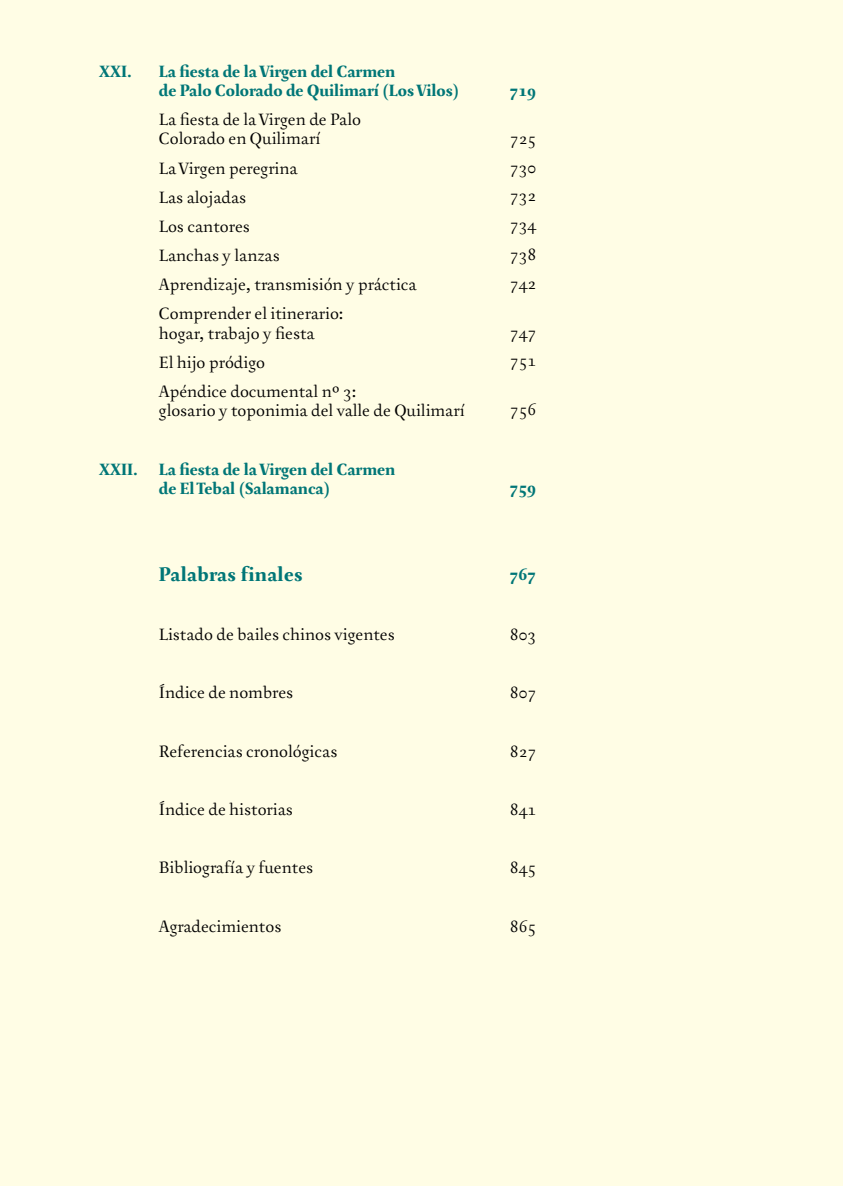
<style>
.page{position:relative;width:844px;height:1186px;background:#fff}
.page>*{position:absolute;margin:0;border:0;box-sizing:border-box;transform-origin:0 0}
.t1{font:700 21px "Australis Pro";letter-spacing:.02em;color:#007785}
.t2{font:17.5px/29.2px "Australis Pro";color:#000}
.t3{font:700 17.5px/19.2px "Australis Pro";color:#007785}
</style>
<div class="page">
<div style="left:0;top:1px;width:842px;height:1185px;background:#fffde5"></div>
<p class="t3" style="left:99px;top:62px;width:34px">XXI.</p>
<p class="t3" style="left:159px;top:62px;width:301px">La fiesta de la Virgen del Carmen<br>de Palo Colorado de Quilimarí (Los Vilos)</p>
<p class="t2" style="left:159px;top:110px;width:204px;line-height:19.2px">La fiesta de la Virgen de Palo<br>Colorado en Quilimarí</p>
<p class="t2" style="left:159px;top:154px;width:259px">La Virgen peregrina<br>Las alojadas<br>Los cantores<br>Lanchas y lanzas<br>Aprendizaje, transmisión y práctica<br>Comprender el itinerario:</p>
<p class="t2" style="left:159px;top:319px;width:199px">hogar, trabajo y fiesta<br>El hijo pródigo<br>Apéndice documental nº 3:</p>
<p class="t2" style="left:159px;top:396px;width:307px">glosario y toponimia del valle de Quilimarí</p>
<p class="t3" style="left:509px;top:81px;width:28px">719</p>
<p class="t2" style="left:509px;top:124px;width:28px">725<br>730</p>
<p class="t2" style="left:509px;top:181px;width:28px;text-align:justify">732<br>734<br>738<br>742</p>
<p class="t2" style="left:509px;top:319px;width:28px;line-height:28.3px">747<br>751</p>
<p class="t2" style="left:509px;top:395px;width:28px">756</p>
<p class="t3" style="left:99px;top:460px;width:297px;text-align:center">XXII. La fiesta de la Virgen del Carmen de El Tebal (Salamanca)</p>
<p class="t3" style="left:509px;top:478px;width:28px">759</p>
<p class="t1" style="left:159px;top:563px;width:145px">Palabras finales</p>
<p class="t3" style="left:509px;top:565px;width:28px">767</p>
<p class="t2" style="left:159px;top:620px;width:237px">Listado de bailes chinos vigentes</p>
<p class="t2" style="left:159px;top:678px;width:136px">Índice de nombres</p>
<p class="t2" style="left:509px;top:620px;width:28px">803</p>
<p class="t2" style="left:509px;top:678px;width:28px">807</p>
<p class="t2" style="left:159px;top:737px;width:180px">Referencias cronológicas</p>
<p class="t2" style="left:159px;top:795px;width:135px">Índice de historias</p>
<p class="t2" style="left:509px;top:737px;width:28px">827</p>
<p class="t2" style="left:509px;top:795px;width:28px">841</p>
<p class="t2" style="left:159px;top:853px;width:156px">Bibliografía y fuentes</p>
<p class="t2" style="left:509px;top:853px;width:28px">845</p>
<p class="t2" style="left:159px;top:912px;width:124px">Agradecimientos</p>
<p class="t2" style="left:509px;top:912px;width:28px">865</p>
</div>
